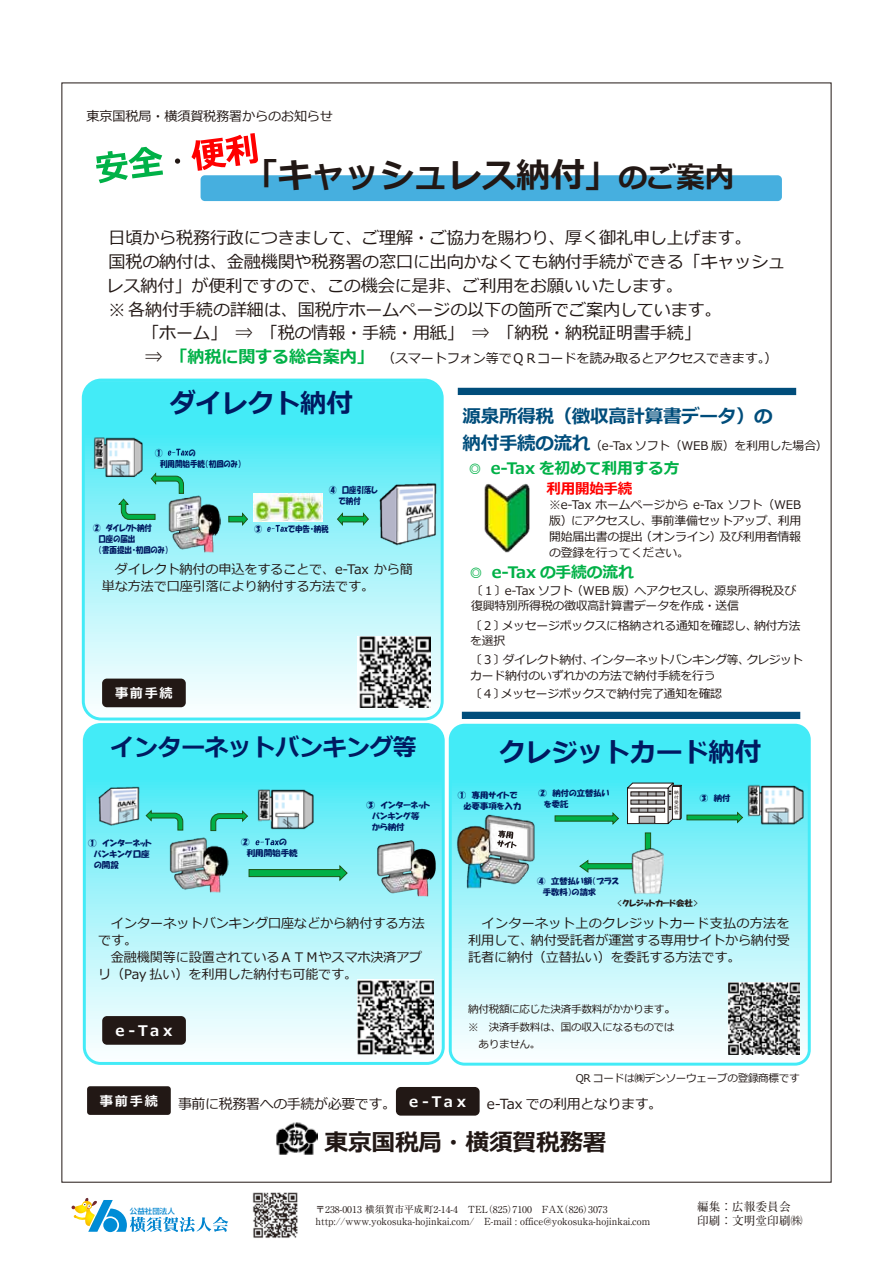
<style>
.page{position:relative;width:893px;height:1263px;background:#fff}
.page>*{position:absolute;margin:0;border:0;box-sizing:border-box;transform-origin:0 0}
.t1{font:700 34.35px "Meiryo";letter-spacing:-.01em;color:#221815}
.t2{font:700 26.4px "Meiryo";letter-spacing:-.01em;color:#001a61}
.t3{font:700 23.7px "Meiryo";letter-spacing:-.01em;color:#001a61}
.t4{font:700 23.7px "Meiryo";letter-spacing:-.015em;color:#221815}
.t5{font:700 18.6px "Meiryo";letter-spacing:-.015em;color:#004d7b}
.t6{font:17.1px "Meiryo";letter-spacing:-.01em;color:#221815}
.t7{font:700 15.9px "Meiryo";letter-spacing:-.02em;color:#00b147}
.t8{font:700 14.55px "Meiryo";letter-spacing:.21em;color:#fff}
.t9{font:700 14.55px "Meiryo";letter-spacing:-.02em;color:#f00}
.t10{font:13.95px "Meiryo";letter-spacing:-.02em;color:#221815}
.t11{font:13.2px/17.2px "Meiryo";letter-spacing:-.01em;color:#221815}
.t12{font:700 13.2px "Meiryo";letter-spacing:.13em;color:#fff}
.t13{font:11.85px/15.9px "Meiryo";letter-spacing:-.025em;color:#221815}
.t14{font:11.7px/13.8px "Ryumin";color:#221815}
.t15{font:10.65px "Meiryo";letter-spacing:-.03em;color:#221815}
.t16{font:9.75px/12px "Ryumin";color:#221815}
.t17{font:8.55px/11.2px "HGP Soei Kakupoptai";color:#001a61;scale:.88 1}
.t18{font:8.4px/10.9px "HGP Soei Kakupoptai";color:#001a61}
.t19{font:8.1px/10.6px "HGP Soei Kakupoptai";color:#001a61}
.t20{font:8.1px "HGP Soei Kakupoptai";color:#221815}
.t21{font:500 7.5px "Shin Go";color:#0084cf}
.t22{font:4.5px/5.1px "MS P Gothic";color:#221815;text-align:justify}
.s1{font-size:28.95px}
.s2{font-size:17.1px}
.s3{font-weight:700;font-size:17.1px;color:#00b147}
.s4{font-weight:700;font-size:18.6px;color:#004d7b}
.s5{font-weight:400}
.s6{font-size:13.2px}
</style>
<div class="page">
<svg style="left:453px;top:778px;width:354px;height:284px;background:#b4f5fa"></svg>
<div style="left:449px;top:724px;width:362px;height:342px;border:3px solid #43ebf7;border-radius:14px"></div>
<img style="left:450px;top:716px;width:359px;height:62px">
<img style="left:455px;top:812px;width:80px;height:78px">
<svg style="left:497px;top:830px;width:20px;height:18px"></svg>
<svg style="left:579px;top:832px;width:72px;height:41px;background:#6ddfd7"></svg>
<svg style="left:555px;top:812px;width:64px;height:13px"></svg>
<svg style="left:627px;top:782px;width:108px;height:42px"></svg>
<img style="left:735px;top:781px;width:76px;height:57px">
<img style="left:630px;top:848px;width:34px;height:46px">
<div style="left:201px;top:175px;width:581px;height:26px;background:#46afdf;border-radius:4px"></div>
<div style="left:87px;top:1086px;width:84px;height:29px;background:#221815;border-radius:3px"></div>
<div style="left:396px;top:1087px;width:84px;height:28px;background:#221815;border-radius:5px"></div>
<svg style="left:87px;top:776px;width:354px;height:285px;background:#94f1f9"></svg>
<div style="left:83px;top:723px;width:362px;height:342px;border:3px solid #43ebf7;border-radius:16px"></div>
<div style="left:82px;top:723px;width:362px;height:53px;background:#43ebf7"></div>
<img style="left:91px;top:784px;width:55px;height:46px">
<img style="left:169px;top:838px;width:59px;height:55px">
<img style="left:376px;top:839px;width:60px;height:58px">
<svg style="left:255px;top:843px;width:24px;height:2px"></svg>
<img style="left:244px;top:784px;width:85px;height:59px">
<svg style="left:210px;top:810px;width:38px;height:21px"></svg>
<svg style="left:145px;top:809px;width:38px;height:21px"></svg>
<svg style="left:248px;top:865px;width:100px;height:16px;background:#4dc499"></svg>
<img style="left:98px;top:914px;width:326px;height:127px">
<div style="left:102px;top:1016px;width:84px;height:29px;background:#221815;border-radius:5px"></div>
<img style="left:90px;top:430px;width:346px;height:277px">
<img style="left:89px;top:437px;width:66px;height:53px">
<img style="left:169px;top:496px;width:52px;height:56px">
<img style="left:254px;top:494px;width:68px;height:28px">
<svg style="left:228px;top:512px;width:20px;height:14px"></svg>
<svg style="left:168px;top:449px;width:20px;height:7px"></svg>
<svg style="left:267px;top:525px;width:21px;height:7px"></svg>
<svg style="left:118px;top:472px;width:66px;height:48px;background:#6dd5cd"></svg>
<svg style="left:337px;top:512px;width:32px;height:14px"></svg>
<img style="left:369px;top:466px;width:75px;height:87px">
<img style="left:88px;top:560px;width:325px;height:165px">
<div style="left:81px;top:378px;width:359px;height:52px;background:#43ebf7"></div>
<div style="left:102px;top:679px;width:84px;height:28px;background:#221815;border-radius:5px"></div>
<img style="left:100px;top:146px;width:190px;height:56px">
<svg style="left:96px;top:147px;width:67px;height:36px"></svg>
<svg style="left:175px;top:158px;width:5px;height:6px"></svg>
<svg style="left:191px;top:133px;width:67px;height:38px"></svg>
<img style="left:276px;top:1122px;width:41px;height:33px">
<img style="left:357px;top:636px;width:73px;height:71px">
<img style="left:358px;top:980px;width:75px;height:74px">
<img style="left:728px;top:983px;width:71px;height:71px">
<div style="left:458px;top:388px;width:338px;height:7px;background:#004d7b"></div>
<img style="left:484px;top:483px;width:46px;height:70px">
<div style="left:462px;top:712px;width:338px;height:7px;background:#004d7b"></div>
<svg style="left:72px;top:1198px;width:156px;height:34px"></svg>
<img style="left:252px;top:1192px;width:46px;height:46px">
<p class="t11" style="left:87px;top:109px;width:248px">東京国税局・横須賀税務署からのお知らせ</p>
<h1 class="t1" style="left:244px;top:151px;width:492px">「キャッシュレス納付」<span class="s1">のご案内</span></h1>
<h3 class="t6" style="left:108px;top:226px;width:645px">日頃から税務行政につきまして、ご理解・ご協力を賜わり、厚く御礼申し上げます。</h3>
<h3 class="t6" style="left:108px;top:250px;width:679px">国税の納付は、金融機関や税務署の窓口に出向かなくても納付手続ができる「キャッシュ</h3>
<h3 class="t6" style="left:107px;top:274px;width:578px">レス納付」が便利ですので、この機会に是非、ご利用をお願いいたします。</h3>
<h3 class="t6" style="left:108px;top:298px;width:615px">※ 各納付手続の詳細は、国税庁ホームページの以下の箇所でご案内しています。</h3>
<h3 class="t6" style="left:142px;top:321px;width:560px">「ホーム」 ⇒ 「税の情報・手続・用紙」 ⇒ 「納税・納税証明書手続」</h3>
<p class="t11" style="left:145px;top:350px;width:634px"><span class="s2">⇒</span> <span class="s3">「納税に関する総合案内」</span> （スマートフォン等でＱＲコードを読み取るとアクセスできます。）</p>
<h2 class="t2" style="left:169px;top:385px;width:185px">ダイレクト納付</h2>
<p class="t17" style="left:155px;top:447px;width:10px">①</p>
<p class="t17" style="left:160px;top:447px;width:94px;text-indent:29px">の<br>利用開始手続（初回のみ）</p>
<p class="t17" style="left:339px;top:484px;width:46px;text-indent:-10px">④ 口座引落しで納付</p>
<p class="t17" style="left:98px;top:522px;width:81px;text-indent:-5px">② ダイレクト納付<br>口座の届出<br>（書面提出・初回のみ）</p>
<p class="t17" style="left:254px;top:523px;width:10px">③</p>
<p class="t17" style="left:288px;top:523px;width:48px">で申告・納税</p>
<p class="t11" style="left:102px;top:562px;width:313px;text-indent:13px">ダイレクト納付の申込をすることで、e-Tax から簡単な方法で口座引落により納付する方法です。</p>
<p class="t12" style="left:115px;top:684px;width:59px">事前手続</p>
<h3 class="t3" style="left:111px;top:731px;width:307px">インターネットバンキング等</h3>
<p class="t18" style="left:94px;top:838px;width:59px;text-indent:-6px">① インターネットバンキング口座の開設</p>
<p class="t18" style="left:241px;top:836px;width:10px">②</p>
<p class="t18" style="left:247px;top:836px;width:52px;text-indent:32px">の<br>利用開始手続</p>
<p class="t18" style="left:372px;top:800px;width:59px;text-indent:-6px">③ インターネットバンキング等<br>から納付</p>
<p class="t11" style="left:98px;top:915px;width:328px;text-indent:13px">インターネットバンキング口座などから納付する方法です。</p>
<p class="t11" style="left:98px;top:949px;width:326px;text-indent:13px">金融機関等に設置されているＡＴＭやスマホ決済アプリ（Pay 払い）を利用した納付も可能です。</p>
<p class="t8" style="left:115px;top:1020px;width:59px">e-Tax</p>
<h3 class="t5" style="left:463px;top:404px;width:312px">源泉所得税（徴収高計算書データ）の</h3>
<p class="t13" style="left:463px;top:438px;width:367px"><span class="s4">納付手続の流れ</span>（e-Tax ソフト（WEB 版）を利用した場合）</p>
<h3 class="t7" style="left:467px;top:457px;width:214px"><span class="s5">◎</span> e-Tax を初めて利用する方</h3>
<p class="t9" style="left:546px;top:479px;width:87px">利用開始手続</p>
<p class="t13" style="left:549px;top:498px;width:253px;text-align:justify">※e-Tax ホームページから e-Tax ソフト（WEB版）にアクセスし、事前準備セットアップ、利用開始届出書の提出（オンライン）及び利用者情報の登録を行ってください。</p>
<h3 class="t7" style="left:468px;top:561px;width:167px"><span class="s5">◎</span> e-Tax の手続の流れ</h3>
<p class="t13" style="left:471px;top:584px;width:327px;line-height:14.5px">〔１〕e-Tax ソフト（WEB 版）へアクセスし、源泉所得税及び復興特別所得税の徴収高計算書データを作成・送信</p>
<p class="t13" style="left:470px;top:619px;width:332px;line-height:14.5px">〔２〕メッセージボックスに格納される通知を確認し、納付方法を選択</p>
<p class="t13" style="left:470px;top:666px;width:253px;line-height:18.9px">カード納付のいずれかの方法で納付手続を行う〔４〕メッセージボックスで納付完了通知を確認</p>
<p class="t13" style="left:470px;top:652px;width:334px">〔３〕ダイレクト納付、インターネットバンキング等、クレジット</p>
<h2 class="t2" style="left:499px;top:733px;width:263px">クレジットカード納付</h2>
<p class="t22" style="left:674px;top:790px;width:6px">納付受託者</p>
<p class="t19" style="left:464px;top:790px;width:59px;text-indent:-6px">① 専用サイトで必要事項を入力</p>
<p class="t19" style="left:544px;top:788px;width:67px;text-indent:-6px">② 納付の立替払いを委託</p>
<p class="t19" style="left:700px;top:792px;width:32px">③ 納付</p>
<p class="t19" style="left:543px;top:876px;width:78px;text-indent:-6px">④ 立替払い額（プラス手数料）の請求</p>
<p class="t20" style="left:617px;top:899px;width:82px">〈クレジットカード会社〉</p>
<p class="t11" style="left:468px;top:915px;width:323px;text-align:justify;text-indent:13px">インターネット上のクレジットカード支払の方法を利用して、納付受託者が運営する専用サイトから納付受託者に納付（立替払い）を委託する方法です。</p>
<p class="t15" style="left:468px;top:1002px;width:211px">納付税額に応じた決済手数料がかかります<span class="s6">。</span></p>
<p class="t15" style="left:468px;top:1019px;width:208px">※ 決済手数料は、国の収入になるものでは</p>
<p class="t15" style="left:478px;top:1036px;width:64px">ありません。</p>
<p class="t15" style="left:576px;top:1071px;width:226px">QR コードは㈱デンソーウェーブの登録商標です</p>
<p class="t12" style="left:100px;top:1092px;width:60px">事前手続</p>
<p class="t8" style="left:409px;top:1091px;width:59px">e-Tax</p>
<p class="t10" style="left:178px;top:1094px;width:220px">事前に税務署への手続が必要です。</p>
<p class="t10" style="left:487px;top:1094px;width:177px">e-Tax での利用となります。</p>
<h3 class="t4" style="left:324px;top:1125px;width:284px">東京国税局・横須賀税務署</h3>
<p class="t21" style="left:130px;top:1206px;width:47px">公益社団法人</p>
<p class="t14" style="left:697px;top:1199px;width:107px">編集：広報委員会印刷：文明堂印刷㈱</p>
<p class="t16" style="left:315px;top:1203px;width:336px">〒238-0013 横須賀市平成町2-14-4　TEL（825）7100　FAX（826）3073 http://www.yokosuka-hojinkai.com/　E-mail : office@yokosuka-hojinkai.com</p>
</div>
